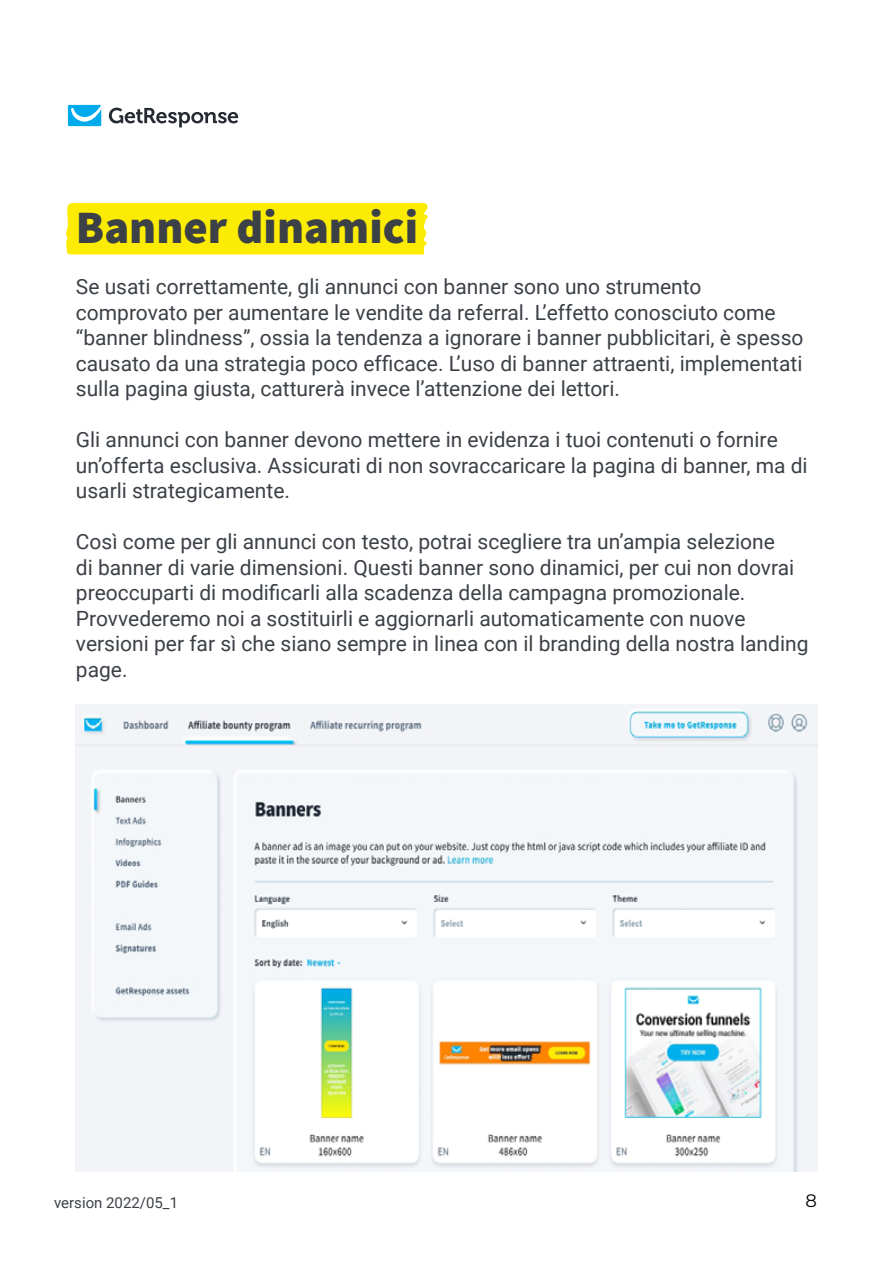
<style>
.page{position:relative;width:893px;height:1263px;background:#fff}
.page>*{position:absolute;margin:0;border:0;box-sizing:border-box;transform-origin:0 0}
.t1{font:900 46.5px "Source Sans Pro";color:#3c4147}
.t2{font:21px/25.5px "Roboto";color:#3c4147}
.t3{font:18px "Montserrat";color:#000}
.t4{font:15px "Roboto";color:#3c4147}
</style>
<div class="page">
<svg style="left:109px;top:108px;width:129px;height:19px"></svg>
<svg style="left:68px;top:105px;width:34px;height:21px"></svg>
<div style="left:66px;top:203px;width:362px;height:51px;background:#fceb03"></div>
<img style="left:76px;top:704px;width:741px;height:468px">
<h1 class="t1" style="left:76px;top:195px;width:344px">Banner dinamici</h1>
<p class="t2" style="left:76px;top:273px;width:729px">Se usati correttamente, gli annunci con banner sono uno strumento comprovato per aumentare le vendite da referral. L’effetto conosciuto come “banner blindness”, ossia la tendenza a ignorare i banner pubblicitari, è spesso causato da una strategia poco efficace. L’uso di banner attraenti, implementati sulla pagina giusta, catturerà invece l’attenzione dei lettori.</p>
<p class="t2" style="left:76px;top:426px;width:733px">Gli annunci con banner devono mettere in evidenza i tuoi contenuti o fornire un’offerta esclusiva. Assicurati di non sovraccaricare la pagina di banner, ma di usarli strategicamente.</p>
<p class="t2" style="left:76px;top:528px;width:734px">Così come per gli annunci con testo, potrai scegliere tra un’ampia selezione<br>di banner di varie dimensioni. Questi banner sono dinamici, per cui non dovrai preoccuparti di modificarli alla scadenza della campagna promozionale.<br>Provvederemo noi a sostituirli e aggiornarli automaticamente con nuove versioni per far sì che siano sempre in linea con il branding della nostra landing page.</p>
<p class="t4" style="left:54px;top:1192px;width:126px">version 2022/05_1</p>
<p class="t3" style="left:806px;top:1188px;width:13px">8</p>
</div>
